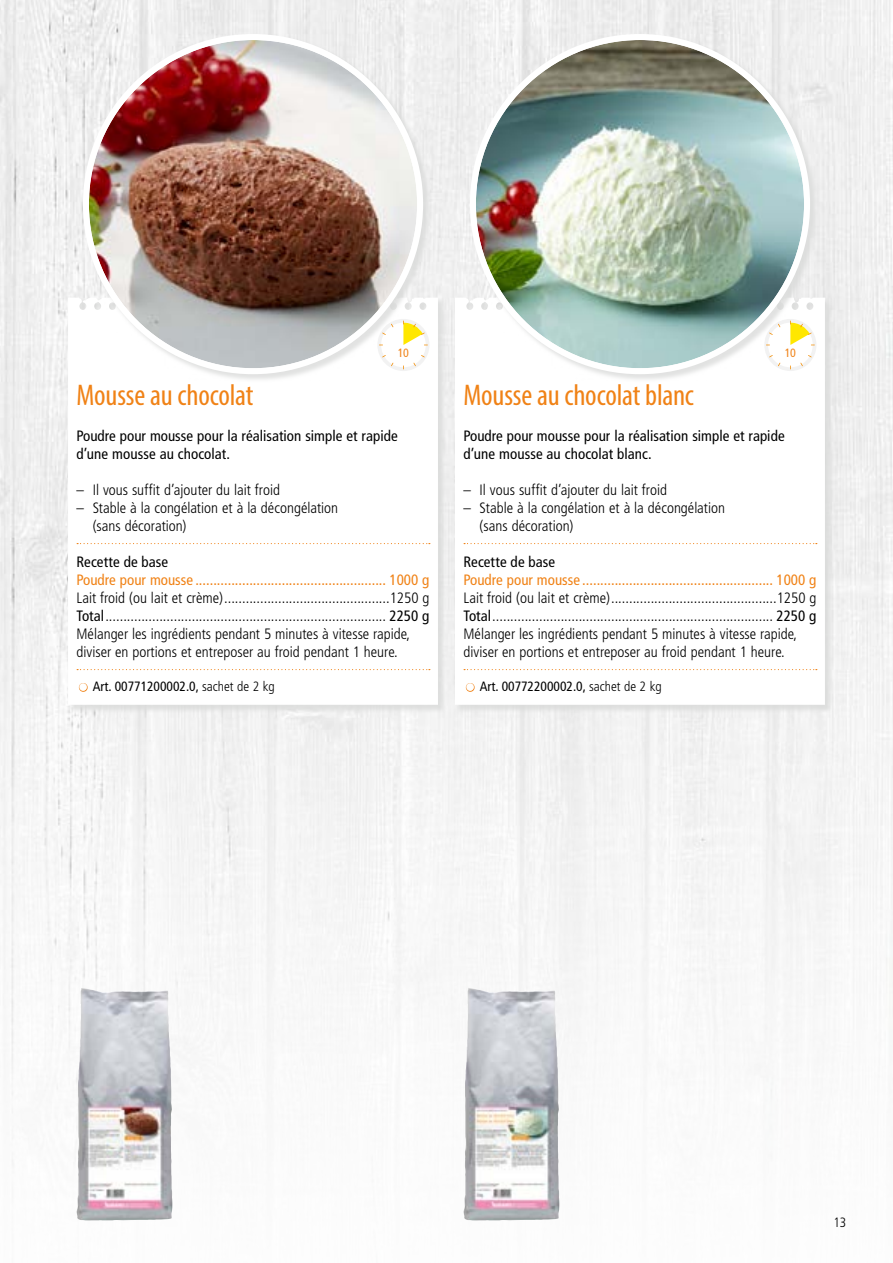
<style>
.page{position:relative;width:893px;height:1263px;background:#fff}
.page>*{position:absolute;margin:0;border:0;box-sizing:border-box;transform-origin:0 0}
.t1{font:condensed 30px "Myriad Pro";letter-spacing:-.005em;color:#f08216}
.t2{font:300 condensed 15px/18px "Frutiger LT Pro";color:#000}
.t3{font:condensed 15px/18px "Frutiger LT Pro";letter-spacing:.005em;color:#000}
.t4{font:condensed 15px "Frutiger LT Pro";color:#f08216}
.t5{font:condensed 13.5px "Frutiger LT Pro";color:#000}
.t6{font:300 condensed 13.5px "Frutiger LT Pro";color:#000}
.t7{font:condensed 12px "Frutiger LT Pro";color:#f08216}
.s1{font-weight:400}
.s2{font-weight:300}
</style>
<div class="page">
<img style="left:0;top:0;width:893px;height:1221px">
<div style="left:68px;top:298px;width:378px;height:414px;background:#e2e2e2"></div>
<div style="left:68px;top:298px;width:370px;height:407px;background:#fff"></div>
<svg style="left:77px;top:543px;width:353px;height:1px"></svg>
<svg style="left:77px;top:669px;width:353px;height:1px"></svg>
<div style="left:83px;top:34px;width:348px;height:348px;background:#d8d9d8;opacity:.75"></div>
<div style="left:86px;top:37px;width:334px;height:334px;background:#fff;border-radius:50%"></div>
<img style="left:89px;top:40px;width:328px;height:328px;border-radius:164px">
<img style="left:77px;top:988px;width:95px;height:232px">
<div style="left:377px;top:319px;width:52px;height:52px;background:#f2f2f2;border-radius:50%"></div>
<svg style="left:379px;top:321px;width:49px;height:48px"></svg>
<div style="left:455px;top:298px;width:378px;height:414px;background:#e1e1e1"></div>
<div style="left:455px;top:298px;width:370px;height:407px;background:#fff"></div>
<svg style="left:464px;top:543px;width:353px;height:1px"></svg>
<svg style="left:464px;top:669px;width:353px;height:1px"></svg>
<div style="left:470px;top:34px;width:348px;height:348px;background:#d8d9d8;opacity:.75"></div>
<div style="left:473px;top:37px;width:334px;height:334px;background:#fff;border-radius:50%"></div>
<img style="left:476px;top:40px;width:328px;height:328px;border-radius:164px">
<img style="left:463px;top:988px;width:96px;height:232px">
<div style="left:764px;top:319px;width:52px;height:52px;background:#f2f2f2;border-radius:50%"></div>
<svg style="left:766px;top:321px;width:49px;height:48px"></svg>
<svg style="left:79px;top:683px;width:8px;height:8px"></svg>
<svg style="left:466px;top:683px;width:8px;height:8px"></svg>
<p class="t7" style="left:398px;top:346px;width:13px">10</p>
<h1 class="t1" style="left:77px;top:377px;width:178px">Mousse au chocolat</h1>
<p class="t3" style="left:77px;top:427px;width:323px">Poudre pour mousse pour la réalisation simple et rapide d’une mousse au chocolat.</p>
<p class="t2" style="left:77px;top:481px;width:205px">– Il vous suffit d’ajouter du lait froid</p>
<p class="t2" style="left:93px;top:499px;width:247px;text-indent:-16px">– Stable à la congélation et à la décongélation (sans décoration)</p>
<p class="t3" style="left:77px;top:553px;width:93px">Recette de base</p>
<p class="t4" style="left:77px;top:571px;width:354px">Poudre pour mousse ..................................................... 1000 g</p>
<p class="t2" style="left:77px;top:589px;width:354px">Lait froid (ou lait et crème)..............................................1250 g <span class="s1">Total</span>.............................................................................. <span class="s1">2250 g </span>Mélanger les ingrédients pendant 5 minutes à vitesse rapide, diviser en portions et entreposer au froid pendant 1 heure.</p>
<p class="t5" style="left:93px;top:679px;width:184px">Art. 00771200002.0, <span class="s2">sachet de 2 kg</span></p>
<p class="t7" style="left:785px;top:346px;width:13px">10</p>
<h1 class="t1" style="left:463px;top:377px;width:232px">Mousse au chocolat blanc</h1>
<p class="t3" style="left:463px;top:427px;width:323px">Poudre pour mousse pour la réalisation simple et rapide d’une mousse au chocolat blanc.</p>
<p class="t2" style="left:463px;top:481px;width:205px">– Il vous suffit d’ajouter du lait froid</p>
<p class="t2" style="left:480px;top:499px;width:247px;text-indent:-16px">– Stable à la congélation et à la décongélation (sans décoration)</p>
<p class="t3" style="left:463px;top:553px;width:93px">Recette de base</p>
<p class="t4" style="left:463px;top:571px;width:354px">Poudre pour mousse ..................................................... 1000 g</p>
<p class="t2" style="left:463px;top:589px;width:354px">Lait froid (ou lait et crème)..............................................1250 g <span class="s1">Total</span>.............................................................................. <span class="s1">2250 g </span>Mélanger les ingrédients pendant 5 minutes à vitesse rapide, diviser en portions et entreposer au froid pendant 1 heure.</p>
<p class="t5" style="left:480px;top:679px;width:184px">Art. 00772200002.0, <span class="s2">sachet de 2 kg</span></p>
<p class="t6" style="left:833px;top:1215px;width:14px">13</p>
</div>
